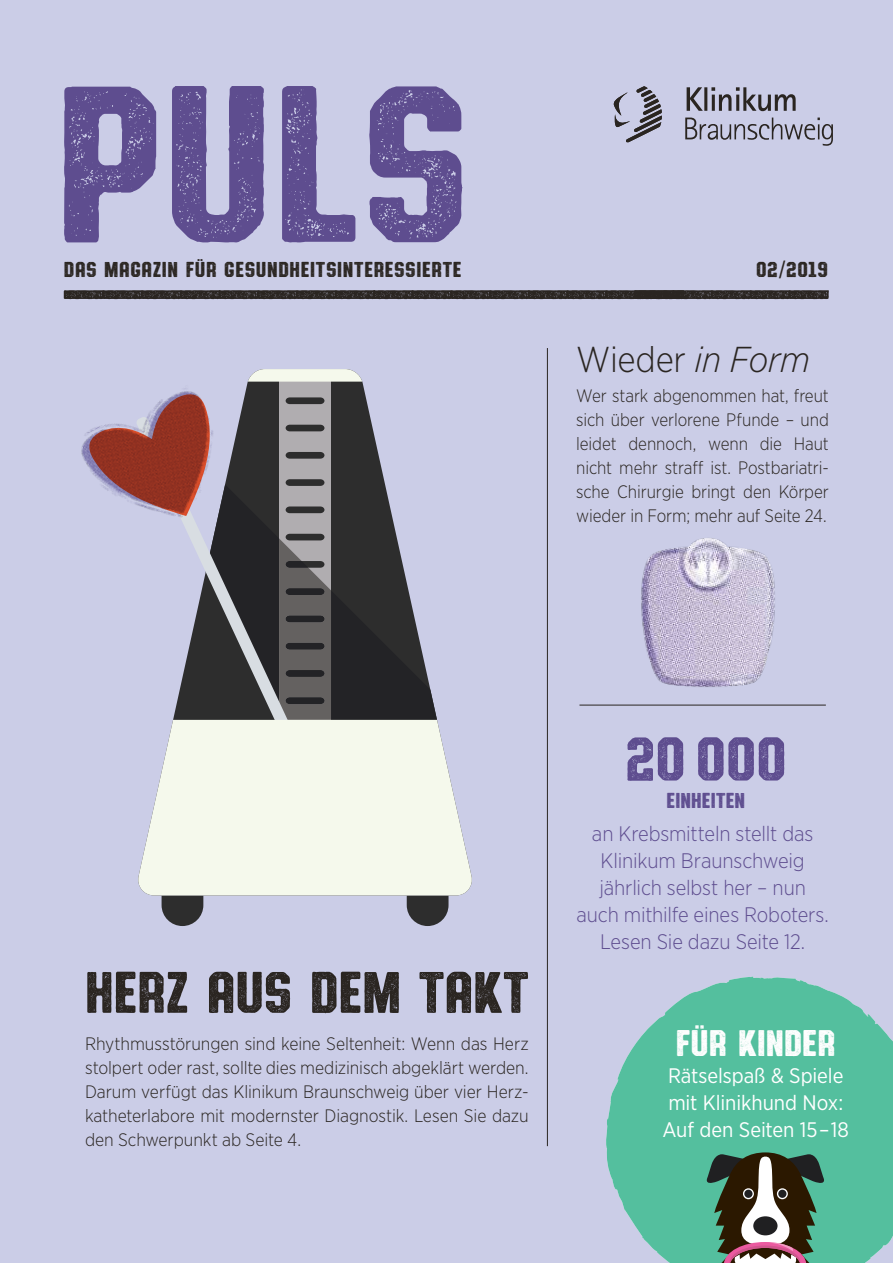
<style>
.page{position:relative;width:893px;height:1263px;background:#cbcde7}
.page>*{position:absolute;margin:0;border:0;box-sizing:border-box;transform-origin:0 0}
.t1{font:217.5px "Authority Distressed";color:#5e4d8f}
.t2{font:60px "Authority Distressed";color:#5e4d8f}
.t3{font:57px "Authority Distressed";letter-spacing:-.005em;color:#2a2521}
.t4{font:300 36px "Gotham Narrow";letter-spacing:-.005em;color:#2a2521}
.t5{font:36px "Authority Distressed";color:#fff}
.t6{font:300 21px/27px "Gotham Narrow";letter-spacing:-.01em;color:#5e4d8f;text-align:center}
.t7{font:21px/27px "Gotham Narrow";letter-spacing:-.005em;color:#fff}
.t8{font:21px "Authority Distressed";letter-spacing:.025em;color:#2a2521}
.t9{font:21px "Authority Distressed";letter-spacing:.005em;color:#5e4d8f}
.t10{font:300 18px/24px "Gotham Narrow";letter-spacing:-.005em;color:#2a2521;text-align:justify}
.s1{font-style:italic}
</style>
<div class="page">
<svg style="left:606px;top:976px;width:287px;height:287px;fill:#54bf9e"></svg>
<svg style="left:613px;top:86px;width:49px;height:56px"></svg>
<svg style="left:685px;top:118px;width:148px;height:28px"></svg>
<svg style="left:687px;top:87px;width:109px;height:24px"></svg>
<svg style="left:64px;top:290px;width:765px;height:9px;background:#342f2d"></svg>
<hr style="left:547px;top:348px;width:1px;height:798px;background:#2a2521">
<hr style="left:579px;top:705px;width:247px;height:1px;background:#2a2521">
<svg style="left:331px;top:381px;width:54px;height:103px;fill:#2d2d2d"></svg>
<svg style="left:162px;top:895px;width:41px;height:31px"></svg>
<svg style="left:407px;top:895px;width:41px;height:31px"></svg>
<div style="left:279px;top:382px;width:52px;height:338px;background:#b0adb0"></div>
<svg style="left:286px;top:397px;width:38px;height:7px"></svg>
<svg style="left:331px;top:484px;width:106px;height:236px"></svg>
<svg style="left:326px;top:585px;width:5px;height:135px"></svg>
<svg style="left:173px;top:424px;width:153px;height:296px"></svg>
<svg style="left:286px;top:369px;width:76px;height:13px"></svg>
<svg style="left:138px;top:720px;width:334px;height:175px;background:#f0f4eb"></svg>
<img style="left:609px;top:538px;width:200px;height:168px">
<img style="left:81px;top:369px;width:205px;height:207px">
<svg style="left:702px;top:1152px;width:126px;height:111px;background:#607161"></svg>
<h1 class="t1" style="left:55px;top:42px;width:417px">PULS</h1>
<p class="t8" style="left:64px;top:258px;width:400px">DAS MAGAZIN FÜR GESUNDHEITSINTERESSIERTE</p>
<p class="t8" style="left:756px;top:258px;width:73px">02/2019</p>
<h3 class="t4" style="left:576px;top:337px;width:235px">Wieder <span class="s1">in Form</span></h3>
<p class="t10" style="left:576px;top:383px;width:254px">Wer stark abgenommen hat, freut sich über verlorene Pfunde – und leidet dennoch, wenn die Haut nicht mehr straff ist. Postbariatri&shy;sche Chirurgie bringt den Körper wieder in Form; mehr auf Seite 24.</p>
<h2 class="t2" style="left:625px;top:725px;width:163px">20 000</h2>
<p class="t9" style="left:667px;top:788px;width:80px">EINHEITEN</p>
<h3 class="t3" style="left:85px;top:960px;width:445px">HERZ AUS DEM TAKT</h3>
<p class="t10" style="left:85px;top:1031px;width:445px">Rhythmusstörungen sind keine Seltenheit: Wenn das Herz stolpert oder rast, sollte dies medizinisch abgeklärt werden.<br>Darum verfügt das Klinikum Braunschweig über vier Herz&shy;katheterlabore mit modernster Diagnostik. Lesen Sie dazu den Schwerpunkt ab Seite 4.</p>
<p class="t6" style="left:576px;top:819px;width:254px">an Krebsmitteln stellt das<br>Klinikum Braunschweig jährlich selbst her – nun auch mithilfe eines Roboters.<br>Lesen Sie dazu Seite 12.</p>
<h3 class="t5" style="left:676px;top:1023px;width:161px">FÜR KINDER</h3>
<p class="t7" style="left:662px;top:1061px;width:188px">Rätselspaß &amp; Spiele mit Klinikhund Nox:<br>Auf den Seiten 15 – 18</p>
</div>
